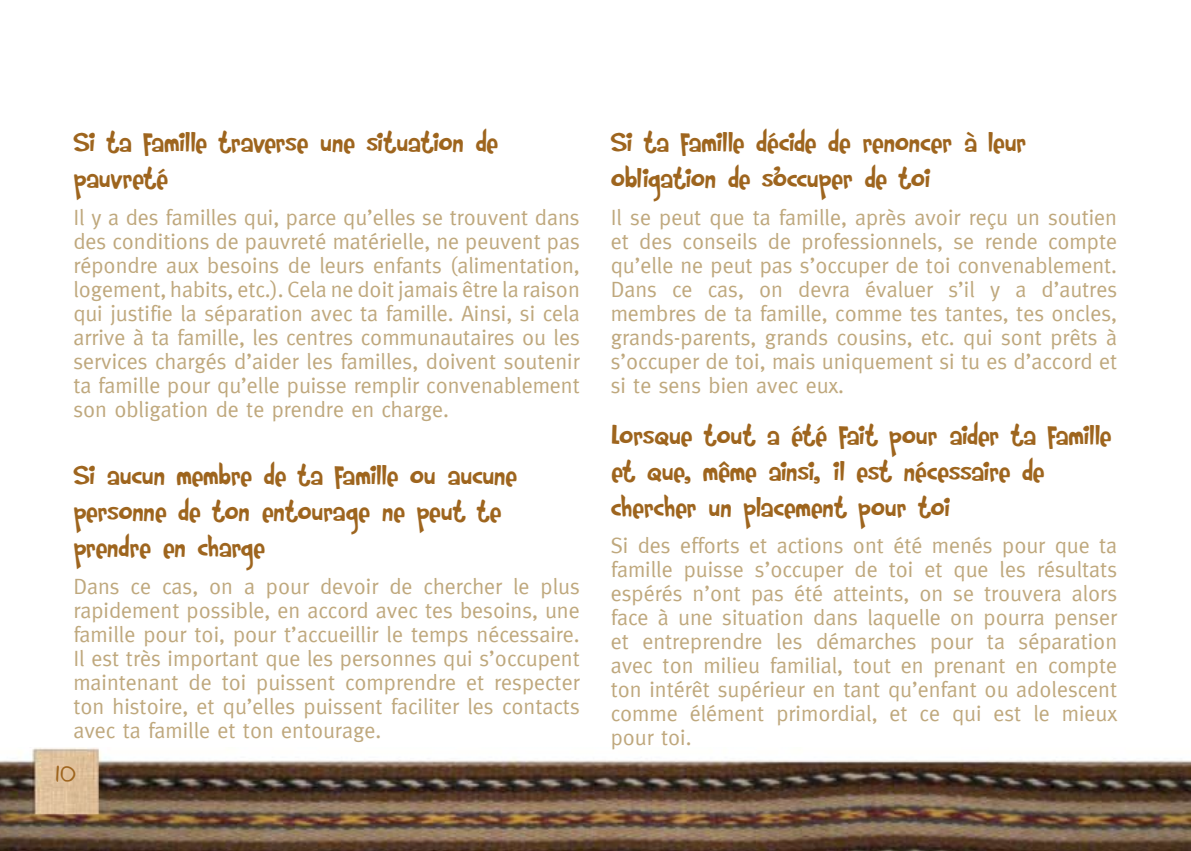
<style>
.page{position:relative;width:1191px;height:851px;background:#fff}
.page>*{position:absolute;margin:0;border:0;box-sizing:border-box;transform-origin:0 0}
.t1{font:30px/36px "Rumpelstiltskin";letter-spacing:-.025em;color:#9e651e}
.t2{font:26px "Nothing You Could Say";color:#9e651e}
.t3{font:22px/24px "Meta";color:#bfa87d;text-align:justify}
</style>
<div class="page">
<img style="left:0;top:747px;width:1190px;height:103px">
<hr style="left:1190px;top:740px;width:1px;height:110px;background:#a04073">
<h1 class="t1" style="left:73px;top:126px;width:426px">Si ta famille traverse une situation de pauvreté</h1>
<p class="t3" style="left:73px;top:204px;width:508px">Il y a des familles qui, parce qu’elles se trouvent dans des conditions de pauvreté matérielle, ne peuvent pas répondre aux besoins de leurs enfants (alimentation, logement, habits, etc.). Cela ne doit jamais être la raison qui justifie la séparation avec ta famille. Ainsi, si cela arrive à ta famille, les centres communautaires ou les services chargés d’aider les familles, doivent soutenir ta famille pour qu’elle puisse remplir convenablement son obligation de te prendre en charge.</p>
<h1 class="t1" style="left:73px;top:459px;width:446px">Si aucun membre de ta famille ou aucune personne de ton entourage ne peut te prendre en charge</h1>
<p class="t3" style="left:73px;top:574px;width:508px">Dans ce cas, on a pour devoir de chercher le plus rapidement possible, en accord avec tes besoins, une famille pour toi, pour t’accueillir le temps nécessaire.<br>Il est très important que les personnes qui s’occupent maintenant de toi puissent comprendre et respecter ton histoire, et qu’elles puissent faciliter les contacts avec ta famille et ton entourage.</p>
<p class="t2" style="left:56px;top:758px;width:22px">10</p>
<h1 class="t1" style="left:610px;top:126px;width:418px">Si ta famille décide de renoncer à leur obligation de s’occuper de toi</h1>
<p class="t3" style="left:610px;top:204px;width:508px">Il se peut que ta famille, après avoir reçu un soutien et des conseils de professionnels, se rende compte qu’elle ne peut pas s’occuper de toi convenablement.<br>Dans ce cas, on devra évaluer s’il y a d’autres membres de ta famille, comme tes tantes, tes oncles, grands-parents, grands cousins, etc. qui sont prêts à s’occuper de toi, mais uniquement si tu es d’accord et si te sens bien avec eux.</p>
<h1 class="t1" style="left:610px;top:419px;width:502px">Lorsque tout a été fait pour aider ta famille et que, même ainsi, il est nécessaire de chercher un placement pour toi</h1>
<p class="t3" style="left:610px;top:533px;width:508px">Si des efforts et actions ont été menés pour que ta famille puisse s’occuper de toi et que les résultats espérés n’ont pas été atteints, on se trouvera alors face à une situation dans laquelle on pourra penser et entreprendre les démarches pour ta séparation avec ton milieu familial, tout en prenant en compte ton intérêt supérieur en tant qu’enfant ou adolescent comme élément primordial, et ce qui est le mieux pour toi.</p>
</div>
